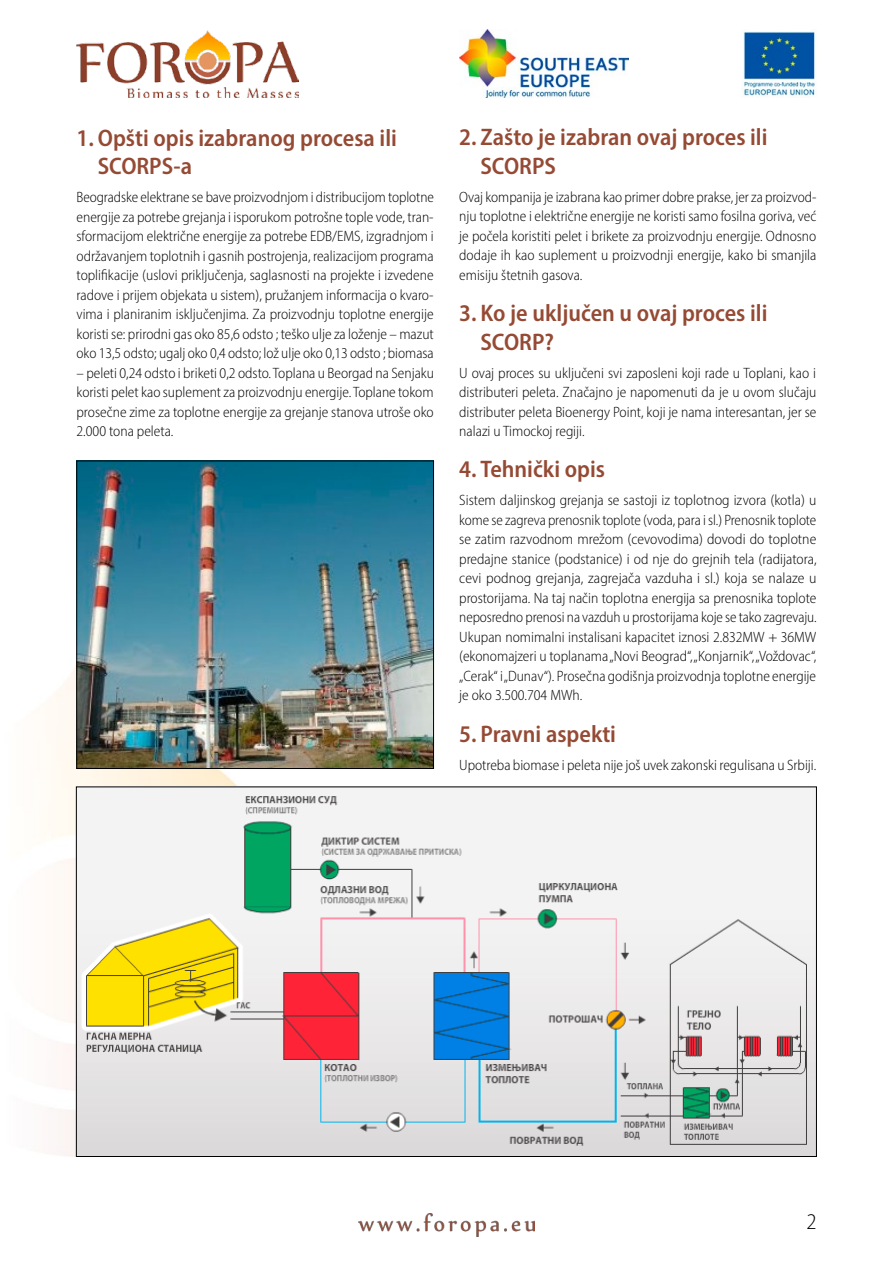
<style>
.page{position:relative;width:893px;height:1263px;background:#fff}
.page>*{position:absolute;margin:0;border:0;box-sizing:border-box;transform-origin:0 0}
.t1{font:600 semi-condensed 24px/28.5px "Myriad Pro";color:#954a34}
.t2{font:300 semi-condensed 22.5px "Myriad Pro";color:#000}
.t3{font:300 semi-condensed 15px/19.5px "Myriad Pro";color:#000;text-align:justify}
</style>
<div class="page">
<img style="left:358px;top:1214px;width:177px;height:22px">
<img style="left:43px;top:639px;width:258px;height:518px">
<img style="left:77px;top:30px;width:222px;height:67px">
<img style="left:459px;top:29px;width:169px;height:68px">
<img style="left:743px;top:31px;width:72px;height:66px">
<img style="left:79px;top:463px;width:353px;height:304px">
<div style="left:77px;top:461px;width:357px;height:308px;border:1px solid #000"></div>
<img style="left:78px;top:789px;width:737px;height:366px">
<h1 class="t1" style="left:98px;top:123px;width:301px;text-indent:-21px">1. Opšti opis izabranog procesa ili<br>SCORPS-a</h1>
<p class="t3" style="left:77px;top:187px;width:359px">Beogradske elektrane se bave proizvodnjom i distribucijom toplotne energije za potrebe grejanja i isporukom potrošne tople vode, tran&shy;sformacijom električne energije za potrebe EDB/EMS, izgradnjom i održavanjem toplotnih i gasnih postrojenja, realizacijom programa toplifikacije (uslovi priključenja, saglasnosti na projekte i izvedene radove i prijem objekata u sistem), pružanjem informacija o kvaro&shy;vima i planiranim isključenjima. Za proizvodnju toplotne energije koristi se: prirodni gas oko 85,6 odsto ; teško ulje za loženje – mazut oko 13,5 odsto; ugalj oko 0,4 odsto; lož ulje oko 0,13 odsto ; biomasa</p>
<p class="t3" style="left:77px;top:363px;width:359px">– peleti 0,24 odsto i briketi 0,2 odsto. Toplana u Beorgad na Senjaku koristi pelet kao suplement za proizvodnju energije. Toplane tokom prosečne zime za toplotne energije za grejanje stanova utroše oko 2.000 tona peleta.</p>
<h1 class="t1" style="left:480px;top:123px;width:289px;text-indent:-21px">2. Zašto je izabran ovaj proces ili<br>SCORPS</h1>
<p class="t3" style="left:459px;top:187px;width:359px">Ovaj kompanija je izabrana kao primer dobre prakse, jer za proizvod&shy;nju toplotne i električne energije ne koristi samo fosilna goriva, već je počela koristiti pelet i brikete za proizvodnju energije. Odnosno dodaje ih kao suplement u proizvodnji energije, kako bi smanjila emisiju štetnih gasova.</p>
<h1 class="t1" style="left:480px;top:298px;width:288px;text-indent:-21px">3. Ko je uključen u ovaj proces ili<br>SCORP?</h1>
<p class="t3" style="left:459px;top:363px;width:359px">U ovaj proces su uključeni svi zaposleni koji rade u Toplani, kao i distributeri peleta. Značajno je napomenuti da je u ovom slučaju distributer peleta Bioenergy Point, koji je nama interesantan, jer se nalazi u Timockoj regiji.</p>
<h1 class="t1" style="left:459px;top:455px;width:147px">4. Tehnički opis</h1>
<p class="t3" style="left:459px;top:491px;width:359px">Sistem daljinskog grejanja se sastoji iz toplotnog izvora (kotla) u kome se zagreva prenosnik toplote (voda, para i sl.) Prenosnik toplote se zatim razvodnom mrežom (cevovodima) dovodi do toplotne predajne stanice (podstanice) i od nje do grejnih tela (radijatora, cevi podnog grejanja, zagrejača vazduha i sl.) koja se nalaze u prostorijama. Na taj način toplotna energija sa prenosnika toplote neposredno prenosi na vazduh u prostorijama koje se tako zagrevaju.<br>Ukupan nomimalni instalisani kapacitet iznosi 2.832MW + 36MW (ekonomajzeri u toplanama „Novi Beograd“, „Konjarnik“, „Voždovac“, „Cerak“ i „Dunav“). Prosečna godišnja proizvodnja toplotne energije je оkо 3.500.704 MWh.</p>
<h1 class="t1" style="left:459px;top:719px;width:158px">5. Pravni aspekti</h1>
<p class="t3" style="left:459px;top:755px;width:359px">Upotreba biomase i peleta nije još uvek zakonski regulisana u Srbiji.</p>
<h2 class="t2" style="left:806px;top:1208px;width:12px">2</h2>
</div>
